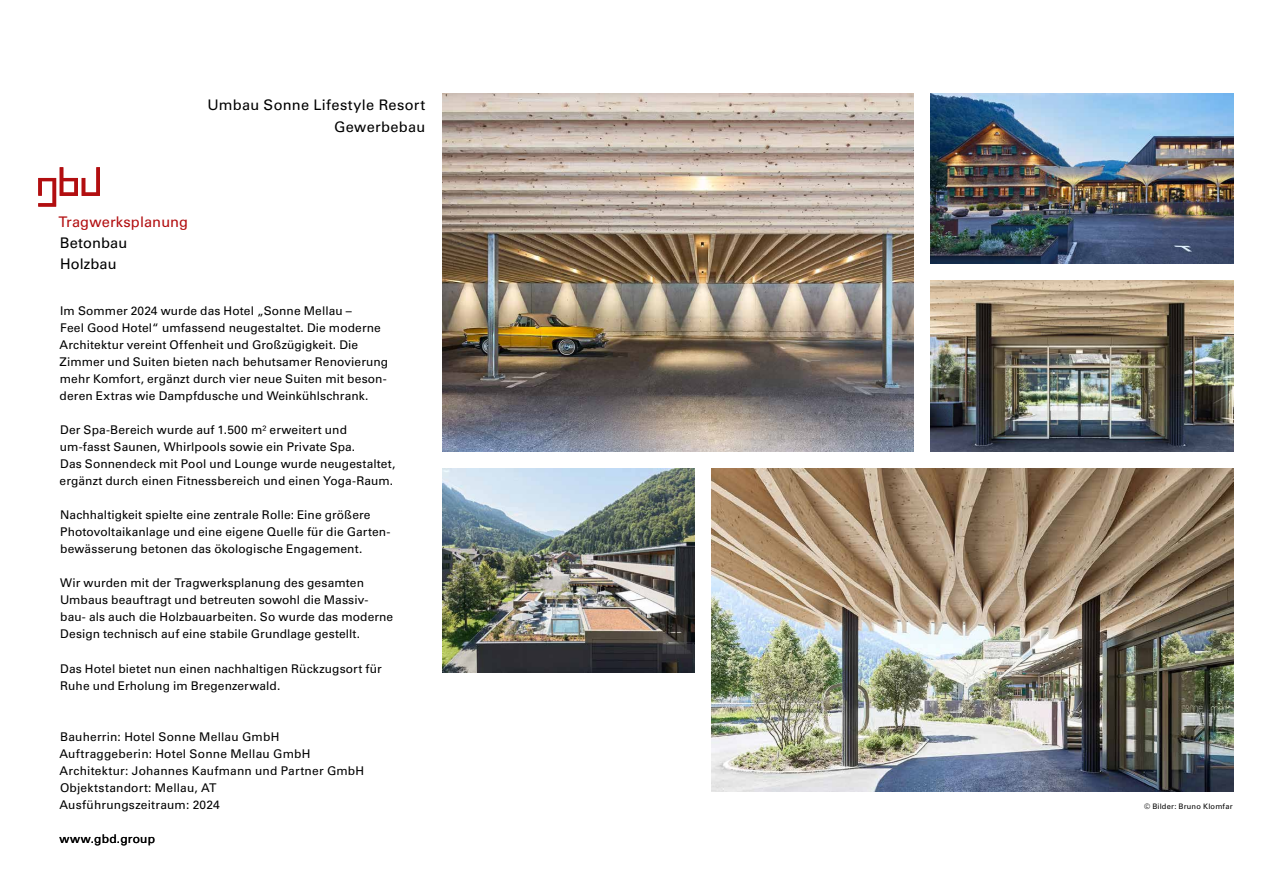
<style>
.page{position:relative;width:1263px;height:893px;background:#fff}
.page>*{position:absolute;margin:0;border:0;box-sizing:border-box;transform-origin:0 0}
.t1{font:14.7px "Univers LT Std";letter-spacing:.01em;color:#b20e10}
.t2{font:14.7px/21.5px "Univers LT Std";letter-spacing:.005em;color:#000}
.t3{font:14.55px/21.8px "Univers LT Std";letter-spacing:.02em;color:#000;text-align:right}
.t4{font:12px/17.1px "Univers LT Std";letter-spacing:.01em;color:#000}
.t5{font:7.5px "Univers LT Std";letter-spacing:.025em;color:#000}
</style>
<div class="page">
<svg style="left:38px;top:167px;width:62px;height:40px"></svg>
<img style="left:442px;top:94px;width:471px;height:357px">
<img style="left:711px;top:468px;width:522px;height:324px">
<img style="left:442px;top:468px;width:252px;height:204px">
<img style="left:930px;top:281px;width:303px;height:170px">
<img style="left:930px;top:94px;width:303px;height:170px">
<p class="t3" style="left:207px;top:94px;width:219px">Umbau Sonne Lifestyle Resort<br>Gewerbebau</p>
<p class="t1" style="left:58px;top:213px;width:131px">Tragwerksplanung</p>
<p class="t2" style="left:60px;top:232px;width:69px">Betonbau<br>Holzbau</p>
<p class="t4" style="left:60px;top:302px;width:330px">Im Sommer 2024 wurde das Hotel „Sonne Mellau –<br>Feel Good Hotel“ umfassend neugestaltet. Die moderne Architektur vereint Offenheit und Großzügigkeit. Die Zimmer und Suiten bieten nach behutsamer Renovierung mehr Komfort, ergänzt durch vier neue Suiten mit beson&shy;deren Extras wie Dampfdusche und Weinkühlschrank.</p>
<p class="t4" style="left:60px;top:421px;width:337px">Der Spa-Bereich wurde auf 1.500 m² erweitert und um-fasst Saunen, Whirlpools sowie ein Private Spa.<br>Das Sonnendeck mit Pool und Lounge wurde neugestaltet, ergänzt durch einen Fitnessbereich und einen Yoga-Raum.</p>
<p class="t4" style="left:60px;top:506px;width:332px">Nachhaltigkeit spielte eine zentrale Rolle: Eine größere<br>Photovoltaikanlage und eine eigene Quelle für die Garten&shy;bewässerung betonen das ökologische Engagement.</p>
<p class="t4" style="left:60px;top:575px;width:335px">Wir wurden mit der Tragwerksplanung des gesamten Umbaus beauftragt und betreuten sowohl die Massiv&shy;bau- als auch die Holzbauarbeiten. So wurde das moderne Design technisch auf eine stabile Grundlage gestellt.</p>
<p class="t4" style="left:60px;top:660px;width:323px">Das Hotel bietet nun einen nachhaltigen Rückzugsort für<br>Ruhe und Erholung im Bregenzerwald.</p>
<p class="t4" style="left:60px;top:728px;width:306px">Bauherrin: Hotel Sonne Mellau GmbH Auftraggeberin: Hotel Sonne Mellau GmbH Architektur: Johannes Kaufmann und Partner GmbH Objektstandort: Mellau, AT<br>Ausführungszeitraum: 2024</p>
<p class="t4" style="left:60px;top:830px;width:97px">www.gbd.group</p>
<p class="t5" style="left:1144px;top:801px;width:90px">© Bilder: Bruno Klomfar</p>
</div>
